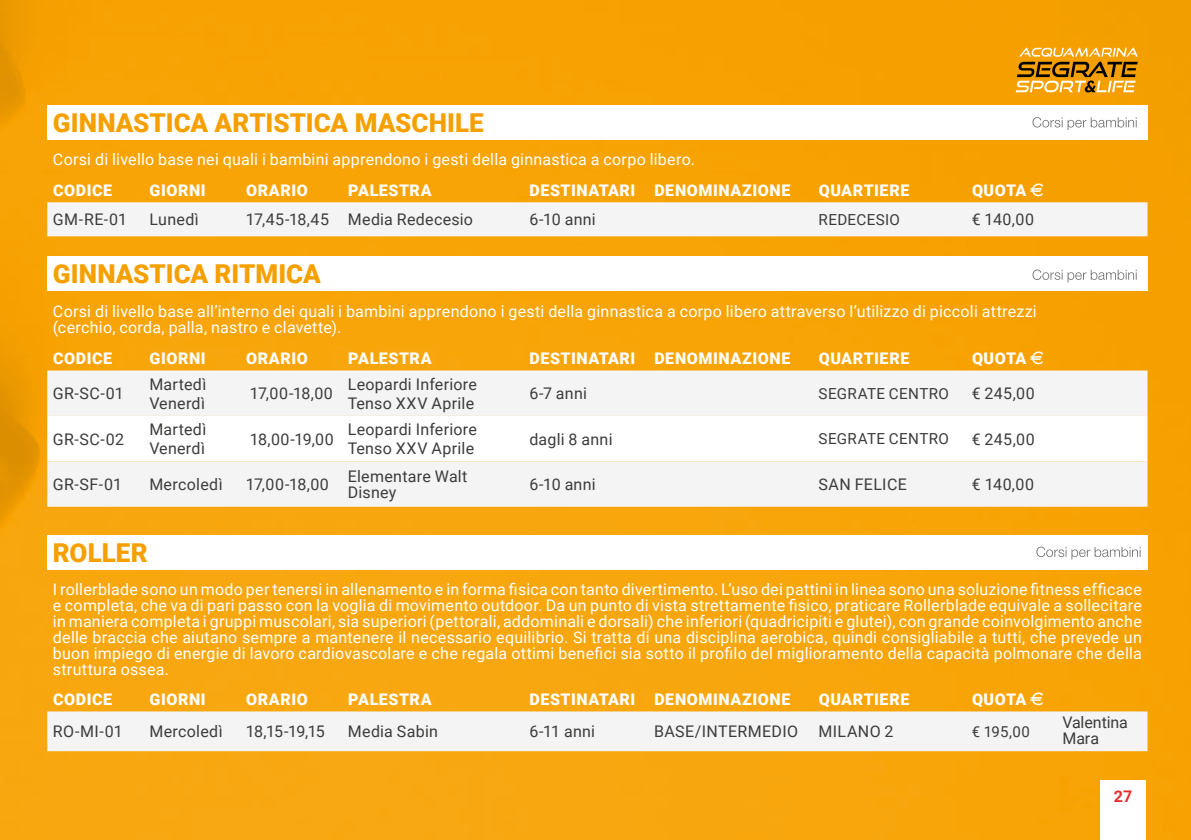
<style>
.page{position:relative;width:1191px;height:840px;background:#fff}
.page>*{position:absolute;margin:0;border:0;box-sizing:border-box;transform-origin:0 0}
.t1{font:900 26px "Roboto";color:#f6a000}
.t2{font:16px/16px "Roboto";letter-spacing:.015em;color:#fff}
.t3{font:16px/19.2px "Roboto";letter-spacing:.015em;color:#3c3c3b}
.t4{font:900 16px "Roboto";letter-spacing:.035em;color:#fff}
.t5{font:16px/16px "Roboto";letter-spacing:-.005em;color:#3c3c3b}
.t6{font:700 16px "Roboto";color:#e62d2d}
.t7{font:15.2px "Roboto";letter-spacing:.025em;color:#3c3c3b}
.t8{font:15px "Roboto";color:#3c3c3b}
.s1{font-family:"Euro font";font-weight:400}
</style>
<div class="page">
<img style="left:0;top:0;width:1191px;height:839px">
<div style="left:47px;top:105px;width:1100px;height:34px;background:#fff"></div>
<div style="left:47px;top:202px;width:1100px;height:34px;background:#f4f4f4"></div>
<svg style="left:1032px;top:117px;width:104px;height:13px"></svg>
<div style="left:47px;top:256px;width:1100px;height:34px;background:#fff"></div>
<div style="left:47px;top:370px;width:1100px;height:136px;background:#f4f4f4"></div>
<svg style="left:47px;top:415px;width:1100px;height:46px"></svg>
<svg style="left:1032px;top:269px;width:104px;height:13px"></svg>
<div style="left:47px;top:535px;width:1100px;height:34px;background:#fff"></div>
<div style="left:47px;top:711px;width:1100px;height:39px;background:#f4f4f4"></div>
<svg style="left:1036px;top:546px;width:104px;height:13px"></svg>
<svg style="left:1015px;top:48px;width:122px;height:44px;background:#ce9429"></svg>
<div style="left:1100px;top:780px;width:45px;height:59px;background:#fff"></div>
<h1 class="t1" style="left:53px;top:105px;width:432px">GINNASTICA ARTISTICA MASCHILE</h1>
<p class="t2" style="left:53px;top:151px;width:643px">Corsi di livello base nei quali i bambini apprendono i gesti della ginnastica a corpo libero.</p>
<p class="t4" style="left:53px;top:178px;width:60px">CODICE</p>
<p class="t4" style="left:150px;top:178px;width:58px">GIORNI</p>
<p class="t4" style="left:246px;top:178px;width:63px">ORARIO</p>
<p class="t4" style="left:348px;top:178px;width:85px">PALESTRA</p>
<p class="t4" style="left:529px;top:178px;width:262px">DESTINATARI DENOMINAZIONE</p>
<p class="t4" style="left:819px;top:178px;width:92px">QUARTIERE</p>
<p class="t4" style="left:972px;top:179px;width:74px">QUOTA <span class="s1">K</span></p>
<p class="t3" style="left:53px;top:209px;width:76px">GM-RE-01</p>
<p class="t3" style="left:149px;top:209px;width:51px">Lunedì</p>
<p class="t3" style="left:246px;top:209px;width:229px">17,45-18,45 Media Redecesio</p>
<p class="t3" style="left:529px;top:209px;width:68px">6-10 anni</p>
<p class="t7" style="left:818px;top:209px;width:83px">REDECESIO</p>
<p class="t3" style="left:971px;top:209px;width:64px">€ 140,00</p>
<h1 class="t1" style="left:53px;top:256px;width:269px">GINNASTICA RITMICA</h1>
<p class="t2" style="left:53px;top:302px;width:985px">Corsi di livello base all’interno dei quali i bambini apprendono i gesti della ginnastica a corpo libero attraverso l’utilizzo di piccoli attrezzi (cerchio, corda, palla, nastro e clavette).</p>
<p class="t4" style="left:53px;top:346px;width:60px">CODICE</p>
<p class="t4" style="left:150px;top:346px;width:58px">GIORNI</p>
<p class="t4" style="left:246px;top:346px;width:63px">ORARIO</p>
<p class="t4" style="left:348px;top:346px;width:85px">PALESTRA</p>
<p class="t4" style="left:529px;top:346px;width:262px">DESTINATARI DENOMINAZIONE</p>
<p class="t4" style="left:819px;top:346px;width:92px">QUARTIERE</p>
<p class="t4" style="left:972px;top:347px;width:74px">QUOTA <span class="s1">K</span></p>
<p class="t3" style="left:53px;top:383px;width:72px">GR-SC-01</p>
<p class="t3" style="left:149px;top:373px;width:59px">Martedì<br>Venerdì</p>
<p class="t3" style="left:250px;top:383px;width:85px">17,00-18,00</p>
<p class="t3" style="left:348px;top:373px;width:131px">Leopardi Inferiore<br>Tenso XXV Aprile</p>
<p class="t3" style="left:529px;top:383px;width:59px">6-7 anni</p>
<p class="t7" style="left:818px;top:382px;width:132px">SEGRATE CENTRO</p>
<p class="t3" style="left:971px;top:383px;width:65px">€ 245,00</p>
<p class="t3" style="left:53px;top:428px;width:73px">GR-SC-02</p>
<p class="t3" style="left:149px;top:419px;width:59px">Martedì<br>Venerdì</p>
<p class="t3" style="left:250px;top:428px;width:86px">18,00-19,00</p>
<p class="t3" style="left:348px;top:419px;width:131px">Leopardi Inferiore<br>Tenso XXV Aprile</p>
<p class="t3" style="left:529px;top:428px;width:85px">dagli 8 anni</p>
<p class="t7" style="left:818px;top:428px;width:132px">SEGRATE CENTRO</p>
<p class="t3" style="left:971px;top:428px;width:65px">€ 245,00</p>
<p class="t3" style="left:53px;top:474px;width:71px">GR-SF-01</p>
<p class="t3" style="left:149px;top:474px;width:75px">Mercoledì</p>
<p class="t3" style="left:246px;top:474px;width:85px">17,00-18,00</p>
<p class="t3" style="left:348px;top:467px;width:121px;line-height:16px">Elementare Walt<br>Disney</p>
<p class="t3" style="left:529px;top:474px;width:68px">6-10 anni</p>
<p class="t3" style="left:818px;top:474px;width:90px">SAN FELICE</p>
<p class="t3" style="left:971px;top:474px;width:64px">€ 140,00</p>
<h1 class="t1" style="left:53px;top:534px;width:96px">ROLLER</h1>
<p class="t2" style="left:53px;top:580px;width:1090px;text-align:justify">I rollerblade sono un modo per tenersi in allenamento e in forma fisica con tanto divertimento. L’uso dei pattini in linea sono una soluzione fitness efficace e completa, che va di pari passo con la voglia di movimento outdoor. Da un punto di vista strettamente fisico, praticare Rollerblade equivale a sollecitare in maniera completa i gruppi muscolari, sia superiori (pettorali, addominali e dorsali) che inferiori (quadricipiti e glutei), con grande coinvolgimento anche delle braccia che aiutano sempre a mantenere il necessario equilibrio. Si tratta di una disciplina aerobica, quindi consigliabile a tutti, che prevede un buon impiego di energie di lavoro cardiovascolare e che regala ottimi benefici sia sotto il profilo del miglioramento della capacità polmonare che della struttura ossea.</p>
<p class="t4" style="left:53px;top:687px;width:60px">CODICE</p>
<p class="t4" style="left:150px;top:687px;width:58px">GIORNI</p>
<p class="t4" style="left:246px;top:687px;width:63px">ORARIO</p>
<p class="t4" style="left:348px;top:687px;width:85px">PALESTRA</p>
<p class="t4" style="left:529px;top:687px;width:262px">DESTINATARI DENOMINAZIONE</p>
<p class="t4" style="left:819px;top:687px;width:92px">QUARTIERE</p>
<p class="t4" style="left:972px;top:687px;width:74px">QUOTA <span class="s1">K</span></p>
<p class="t3" style="left:53px;top:721px;width:71px">RO-MI-01</p>
<p class="t3" style="left:149px;top:721px;width:75px">Mercoledì</p>
<p class="t3" style="left:246px;top:721px;width:81px">18,15-19,15</p>
<p class="t3" style="left:348px;top:721px;width:92px">Media Sabin</p>
<p class="t3" style="left:529px;top:721px;width:67px">6-11 anni</p>
<p class="t3" style="left:654px;top:721px;width:145px">BASE/INTERMEDIO</p>
<p class="t3" style="left:818px;top:721px;width:76px">MILANO 2</p>
<p class="t8" style="left:971px;top:720px;width:60px">€ 195,00</p>
<p class="t5" style="left:1062px;top:713px;width:67px">Valentina<br>Mara</p>
<p class="t6" style="left:1113px;top:784px;width:20px">27</p>
</div>
